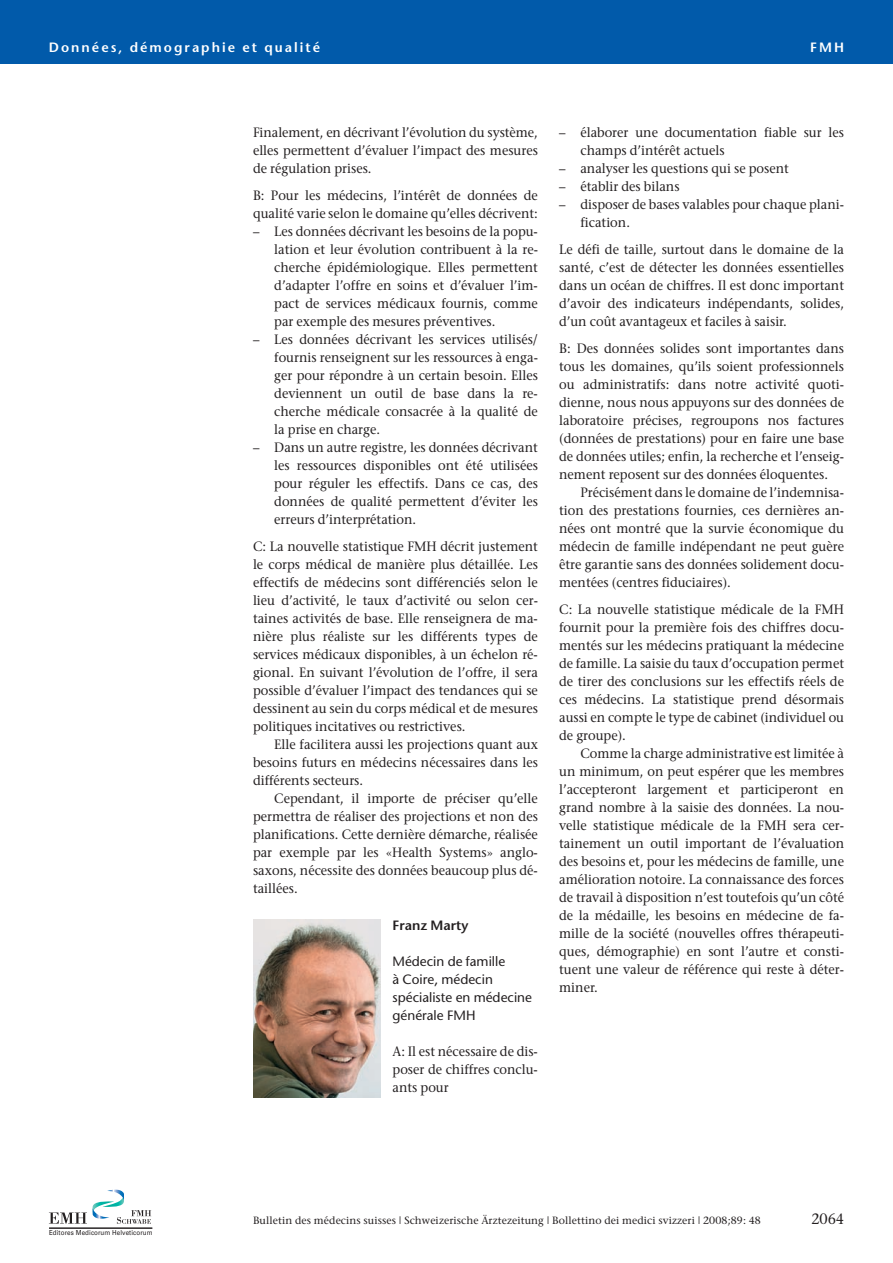
<style>
.page{position:relative;width:893px;height:1263px;background:#fff}
.page>*{position:absolute;margin:0;border:0;box-sizing:border-box;transform-origin:0 0}
.t1{font:15px "Stone Serif";color:#231f20;scale:.95 1}
.t2{font:13.5px/18px "Stone Serif";color:#231f20;text-align:justify;scale:.95 1}
.t3{font:13.5px/18px "Stone Sans";color:#231f20}
.t4{font:600 13.5px "Stone Sans";letter-spacing:.15em;color:#fff}
.t5{font:600 13.5px "Stone Sans";color:#231f20}
.t6{font:10.5px "Stone Serif";letter-spacing:.01em;color:#231f20}
.t7{font:6.9px "Univers";letter-spacing:.015em;color:#231f20;scale:.9 1}
</style>
<div class="page">
<div style="left:0;top:0;width:893px;height:64px;background:#015aaa"></div>
<svg style="left:49px;top:1189px;width:102px;height:35px"></svg>
<hr style="left:49px;top:1228px;width:103px;height:1px;background:#231f20">
<img style="left:253px;top:919px;width:127px;height:179px">
<p class="t4" style="left:49px;top:42px;width:273px">Données, démographie et qualité</p>
<p class="t4" style="left:810px;top:42px;width:35px">FMH</p>
<p class="t2" style="left:253px;top:125px;width:301px">Finalement, en décrivant l’évolution du système, elles permettent d’évaluer l’impact des mesures de régulation prises.</p>
<p class="t2" style="left:253px;top:188px;width:301px">B: Pour les médecins, l’intérêt de données de qualité varie selon le domaine qu’elles décrivent:</p>
<p class="t2" style="left:274px;top:224px;width:279px;text-indent:-21px">– Les données décrivant les besoins de la popu&shy;lation et leur évolution contribuent à la re&shy;cherche épidémiologique. Elles permettent d’adapter l’offre en soins et d’évaluer l’im&shy;pact de services médicaux fournis, comme par exemple des mesures préventives.</p>
<p class="t2" style="left:274px;top:332px;width:279px;text-indent:-21px">– Les données décrivant les services utilisés/ fournis renseignent sur les ressources à enga&shy;ger pour répondre à un certain besoin. Elles deviennent un outil de base dans la re&shy;cherche médicale consacrée à la qualité de la prise en charge.</p>
<p class="t2" style="left:274px;top:440px;width:279px;text-indent:-21px">– Dans un autre registre, les données décrivant les ressources disponibles ont été utilisées pour réguler les effectifs. Dans ce cas, des données de qualité permettent d’éviter les erreurs d’interprétation.</p>
<p class="t2" style="left:253px;top:539px;width:301px">C: La nouvelle statistique FMH décrit justement le corps médical de manière plus détaillée. Les effectifs de médecins sont différenciés selon le lieu d’activité, le taux d’activité ou selon cer&shy;taines activités de base. Elle renseignera de ma&shy;nière plus réaliste sur les différents types de services médicaux disponibles, à un échelon ré&shy;gional. En suivant l’évolution de l’offre, il sera possible d’évaluer l’impact des tendances qui se dessinent au sein du corps médical et de mesures politiques incitatives ou restrictives.</p>
<p class="t2" style="left:253px;top:737px;width:302px;text-indent:21px">Elle facilitera aussi les projections quant aux besoins futurs en médecins nécessaires dans les différents secteurs.</p>
<p class="t2" style="left:253px;top:791px;width:301px;text-indent:21px">Cependant, il importe de préciser qu’elle permettra de réaliser des projections et non des planifications. Cette dernière démarche, réalisée par exemple par les «Health Systems» anglo&shy;saxons, nécessite des données beaucoup plus dé&shy;taillées.</p>
<p class="t5" style="left:393px;top:920px;width:77px">Franz Marty</p>
<p class="t3" style="left:393px;top:953px;width:141px">Médecin de famille<br>à Coire, médecin spécialiste en médecine générale FMH</p>
<p class="t2" style="left:393px;top:1043px;width:154px">A: Il est nécessaire de dis&shy;poser de chiffres conclu&shy;ants pour</p>
<p class="t2" style="left:580px;top:125px;width:279px;text-indent:-21px">– élaborer une documentation fiable sur les champs d’intérêt actuels</p>
<p class="t2" style="left:559px;top:161px;width:243px">– analyser les questions qui se posent</p>
<p class="t2" style="left:559px;top:179px;width:128px">– établir des bilans</p>
<p class="t2" style="left:580px;top:197px;width:279px;text-indent:-21px">– disposer de bases valables pour chaque plani&shy;fication.</p>
<p class="t2" style="left:559px;top:242px;width:301px">Le défi de taille, surtout dans le domaine de la santé, c’est de détecter les données essentielles dans un océan de chiffres. Il est donc important d’avoir des indicateurs indépendants, solides, d’un coût avantageux et faciles à saisir.</p>
<p class="t2" style="left:559px;top:341px;width:301px">B: Des données solides sont importantes dans tous les domaines, qu’ils soient professionnels ou administratifs: dans notre activité quoti&shy;dienne, nous nous appuyons sur des données de laboratoire précises, regroupons nos factures (données de prestations) pour en faire une base de données utiles; enfin, la recherche et l’enseig&shy;nement reposent sur des données éloquentes.</p>
<p class="t2" style="left:559px;top:485px;width:301px;text-indent:21px">Précisément dans le domaine de l’indemnisa&shy;tion des prestations fournies, ces dernières an&shy;nées ont montré que la survie économique du médecin de famille indépendant ne peut guère être garantie sans des données solidement docu&shy;mentées (centres fiduciaires).</p>
<p class="t2" style="left:559px;top:602px;width:301px">C: La nouvelle statistique médicale de la FMH fournit pour la première fois des chiffres docu&shy;mentés sur les médecins pratiquant la médecine de famille. La saisie du taux d’occupation permet de tirer des conclusions sur les effectifs réels de ces médecins. La statistique prend désormais aussi en compte le type de cabinet (individuel ou de groupe).</p>
<p class="t2" style="left:559px;top:746px;width:301px;text-indent:21px">Comme la charge administrative est limitée à un minimum, on peut espérer que les membres l’accepteront largement et participeront en grand nombre à la saisie des données. La nou&shy;velle statistique médicale de la FMH sera cer&shy;tainement un outil important de l’évaluation des besoins et, pour les médecins de famille, une amélioration notoire. La connaissance des forces de travail à disposition n’est toutefois qu’un côté de la médaille, les besoins en médecine de fa&shy;mille de la société (nouvelles offres thérapeuti&shy;ques, démographie) en sont l’autre et consti - tuent une valeur de référence qui reste à déter - miner.</p>
<p class="t7" style="left:49px;top:1229px;width:117px">Editores Medicorum Helveticorum</p>
<p class="t6" style="left:253px;top:1216px;width:509px">Bulletin des médecins suisses | Schweizerische Ärztezeitung | Bollettino dei medici svizzeri | 2008;89: 48</p>
<p class="t1" style="left:811px;top:1213px;width:36px">2064</p>
</div>
